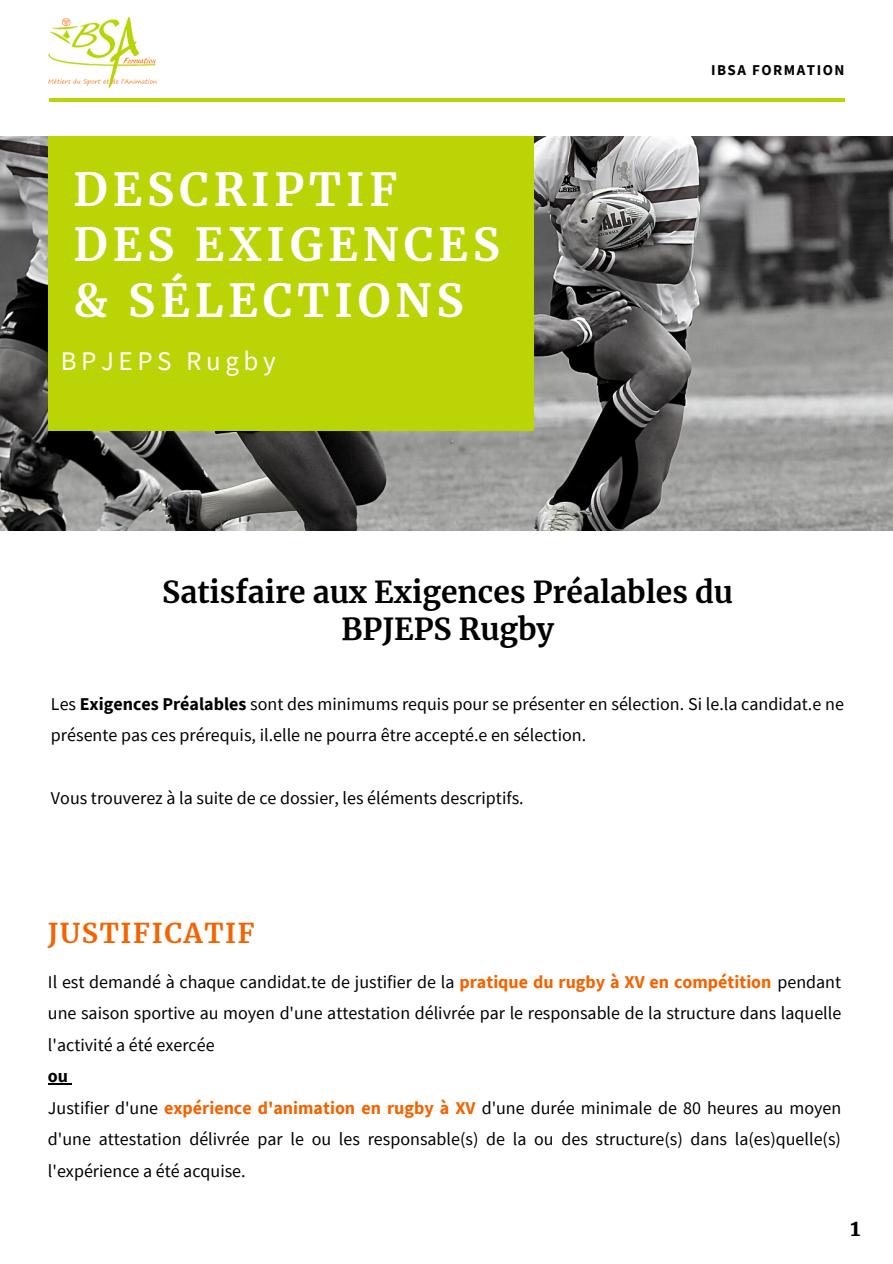
<style>
.page{position:relative;width:893px;height:1264px;background:#fff}
.page>*{position:absolute;margin:0;border:0;box-sizing:border-box;transform-origin:0 0}
.t1{font:700 45px/55.1px "Merriweather";letter-spacing:.11em;color:#fff}
.t2{font:700 30px/37px "Merriweather";color:#000;text-align:center}
.t3{font:700 27px "Merriweather";letter-spacing:.06em;color:#f46300}
.t4{font:27px "Source Sans Pro";letter-spacing:.17em;color:#fff}
.t5{font:700 22.5px "Merriweather";color:#000}
.t6{font:18px/31.5px "Source Sans Pro";color:#000}
.t7{font:700 15px "Source Sans Pro";letter-spacing:.1em;color:#000}
.s1{font-weight:700}
.s2{font-weight:700;color:#f46300}
</style>
<div class="page">
<img style="left:0;top:137px;width:892px;height:393px">
<div style="left:48px;top:136px;width:486px;height:295px;background:#bad405"></div>
<hr style="left:49px;top:98px;width:795px;height:4px;background:#bad405">
<img style="left:48px;top:17px;width:108px;height:70px">
<svg style="left:48px;top:1083px;width:24px;height:1px"></svg>
<h1 class="t1" style="left:73px;top:163px;width:428px">DESCRIPTIF<br>DES EXIGENCES &amp; SÉLECTIONS</h1>
<h3 class="t4" style="left:61px;top:343px;width:216px">BPJEPS Rugby</h3>
<p class="t7" style="left:711px;top:61px;width:135px">IBSA FORMATION</p>
<h2 class="t2" style="left:162px;top:574px;width:572px">Satisfaire aux Exigences Préalables du<br>BPJEPS Rugby</h2>
<p class="t6" style="left:51px;top:687px;width:794px">Les <span class="s1">Exigences Préalables</span> sont des minimums requis pour se présenter en sélection. Si le.la candidat.e ne présente pas ces prérequis, il.elle ne pourra être accepté.e en sélection.</p>
<p class="t6" style="left:51px;top:781px;width:474px">Vous trouverez à la suite de ce dossier, les éléments descriptifs.</p>
<h3 class="t3" style="left:48px;top:916px;width:208px">JUSTIFICATIF</h3>
<p class="t6" style="left:48px;top:965px;width:794px;text-align:justify">Il est demandé à chaque candidat.te de justifier de la <span class="s2">pratique du rugby à XV en compétition</span> pendant une saison sportive au moyen d'une attestation délivrée par le responsable de la structure dans laquelle l'activité a été exercée</p>
<p class="t6" style="left:48px;top:1060px;width:794px"><span class="s1">ou<br></span>Justifier d'une <span class="s2">expérience d'animation en rugby à XV</span> d'une durée minimale de 80 heures au moyen d'une attestation délivrée par le ou les responsable(s) de la ou des structure(s) dans la(es)quelle(s) l'expérience a été acquise.</p>
<p class="t5" style="left:850px;top:1213px;width:12px">1</p>
</div>
